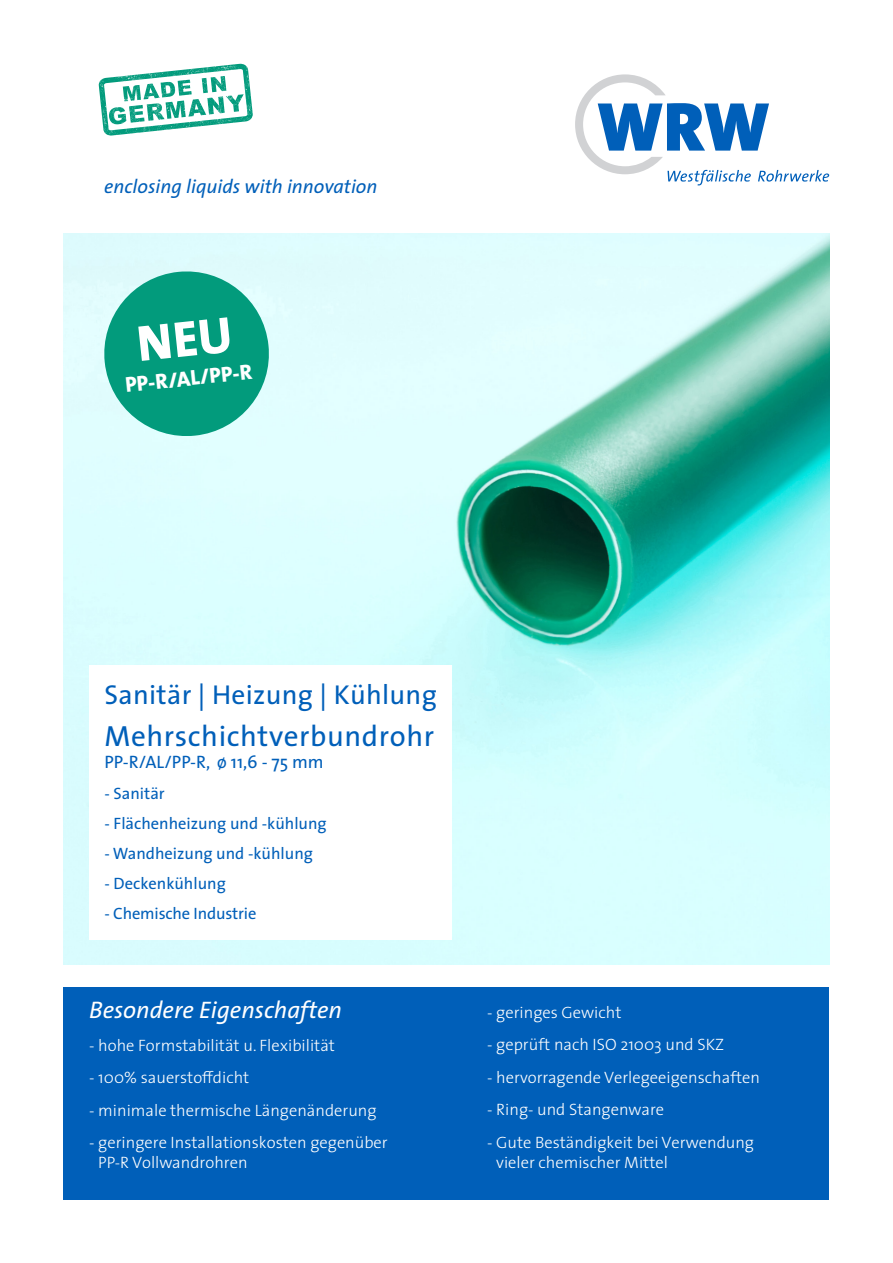
<style>
.page{position:relative;width:893px;height:1263px;background:#fff}
.page>*{position:absolute;margin:0;border:0;box-sizing:border-box;transform-origin:0 0}
.t1{font:29.25px "The Sans";letter-spacing:.02em;color:#005fb9}
.t2{font:27.45px "The Sans";letter-spacing:.01em;color:#005fb9}
.t3{font:italic 24px "The Sans";color:#fff}
.t4{font:800 21.75px "The Sans";color:#fff}
.t5{font:italic 19.5px "The Sans";color:#005fb9}
.t6{font:18px "The Sans";color:#005fb9}
.t7{font:300 16.5px/19.8px "The Sans";color:#fff}
.t8{font:16.5px "The Sans";color:#005fb9}
</style>
<div class="page">
<div style="left:64px;top:987px;width:765px;height:212px;background:#005fb9"></div>
<svg style="left:575px;top:74px;width:254px;height:111px"></svg>
<img style="left:64px;top:234px;width:765px;height:730px">
<div style="left:89px;top:665px;width:363px;height:274px;background:#fff"></div>
<svg style="left:99px;top:64px;width:154px;height:72px"></svg>
<svg style="left:100px;top:267px;width:173px;height:173px;background:#42b7a1"></svg>
<p class="t5" style="left:104px;top:170px;width:275px">enclosing liquids with innovation</p>
<h3 class="t4" style="left:123px;top:367px;width:129px;rotate:-6deg">PP-R/AL/PP-R</h3>
<h2 class="t2" style="left:105px;top:672px;width:334px">Sanitär | Heizung | Kühlung</h2>
<h1 class="t1" style="left:105px;top:712px;width:331px">Mehrschichtverbundrohr</h1>
<p class="t6" style="left:105px;top:747px;width:221px">PP-R/AL/PP-R, ø 11,6 - 75 mm</p>
<p class="t8" style="left:105px;top:780px;width:62px">- Sanitär</p>
<p class="t8" style="left:105px;top:810px;width:224px">- Flächenheizung und -kühlung</p>
<p class="t8" style="left:105px;top:840px;width:210px">- Wandheizung und -kühlung</p>
<p class="t8" style="left:105px;top:870px;width:123px">- Deckenkühlung</p>
<p class="t8" style="left:105px;top:900px;width:153px">- Chemische Industrie</p>
<h3 class="t3" style="left:89px;top:990px;width:254px">Besondere Eigenschaften</h3>
<p class="t7" style="left:89px;top:1035px;width:247px">- hohe Formstabilität u. Flexibilität</p>
<p class="t7" style="left:89px;top:1067px;width:162px">- 100% sauerstoffdicht</p>
<p class="t7" style="left:89px;top:1100px;width:289px">- minimale thermische Längenänderung</p>
<p class="t7" style="left:98px;top:1132px;width:291px;text-indent:-9px">- geringere Installationskosten gegenüber<br>PP-R Vollwandrohren</p>
<p class="t7" style="left:487px;top:1002px;width:136px">- geringes Gewicht</p>
<p class="t7" style="left:487px;top:1034px;width:238px">- geprüft nach ISO 21003 und SKZ</p>
<p class="t7" style="left:487px;top:1067px;width:274px">- hervorragende Verlegeeigenschaften</p>
<p class="t7" style="left:487px;top:1099px;width:178px">- Ring- und Stangenware</p>
<p class="t7" style="left:496px;top:1132px;width:259px;text-indent:-9px">- Gute Beständigkeit bei Verwendung vieler chemischer Mittel</p>
</div>
